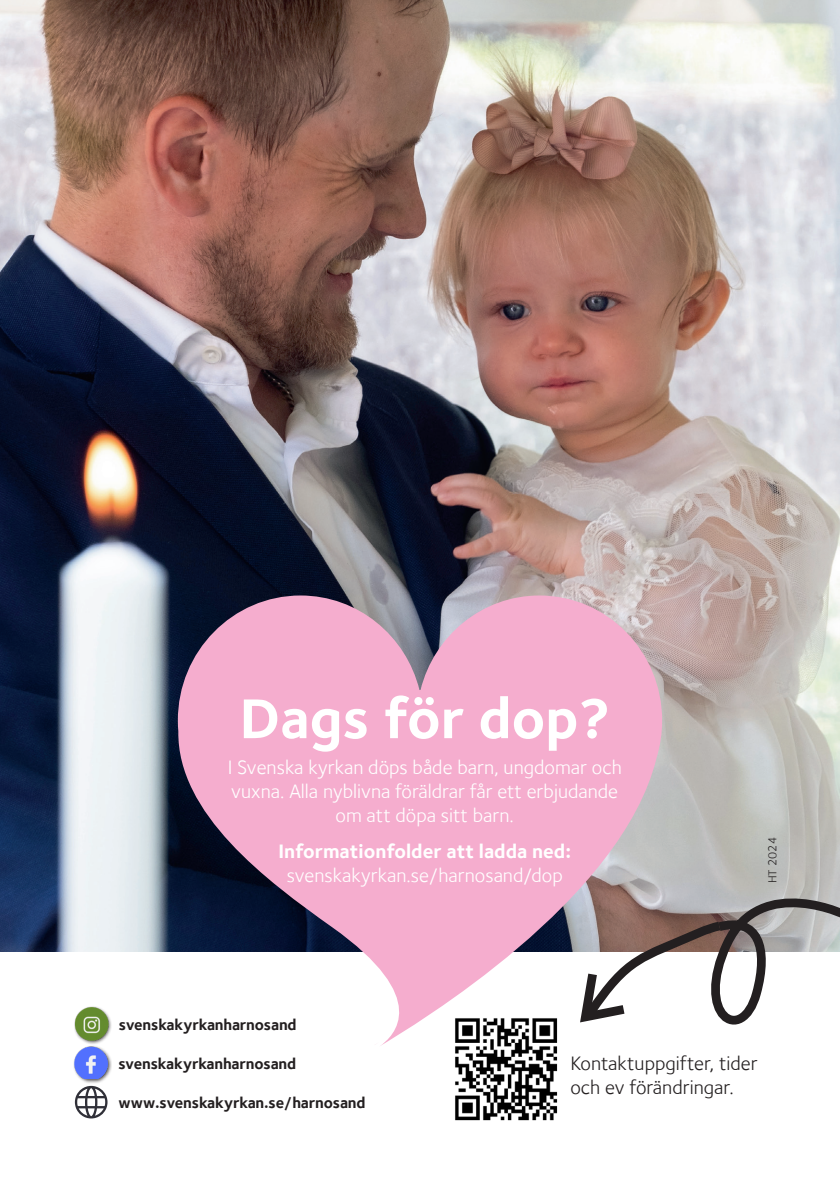
<style>
.page{position:relative;width:840px;height:1191px;background:#fff}
.page>*{position:absolute;margin:0;border:0;box-sizing:border-box;transform-origin:0 0}
.t1{font:700 58px "Foundry Sterling";color:#fff}
.t2{font:20px/24px "Foundry Sterling";color:#fff;text-align:center}
.t3{font:20px/24px "Foundry Sterling";color:#231f20}
.t4{font:15.8px "Foundry Sterling Bold OSF";letter-spacing:-.01em;color:#231f20}
.t5{font:12px "Foundry Sterling";letter-spacing:.01em;color:#231f20}
.s1{font-weight:700}
</style>
<div class="page">
<img style="left:0;top:0;width:839px;height:951px">
<img style="left:455px;top:1046px;width:103px;height:75px">
<svg style="left:661px;top:872px;width:178px;height:153px"></svg>
<div style="left:73px;top:1045px;width:39px;height:38px;background:#231f20;opacity:.75"></div>
<img style="left:73px;top:1045px;width:37px;height:34px">
<div style="left:74px;top:1005px;width:38px;height:39px;background:#231f20;opacity:.75"></div>
<img style="left:74px;top:1005px;width:36px;height:36px">
<svg style="left:75px;top:1085px;width:32px;height:33px"></svg>
<svg style="left:178px;top:595px;width:483px;height:451px;fill:#f5adce"></svg>
<svg style="left:374px;top:1042px;width:5px;height:3px"></svg>
<p class="t1" style="left:239px;top:684px;width:371px">Dags för dop?</p>
<p class="t2" style="left:227px;top:755px;width:395px">I Svenska kyrkan döps både barn, ungdomar och vuxna. Alla nyblivna föräldrar får ett erbjudande om att döpa sitt barn.</p>
<p class="t2" style="left:278px;top:839px;width:294px"><span class="s1">Informationfolder att ladda ned: </span>svenskakyrkan.se/harnosand/dop</p>
<p class="t5" style="left:765px;top:883px;width:48px;rotate:-90deg">HT 2024</p>
<p class="t4" style="left:119px;top:1015px;width:179px">svenskakyrkanharnosand</p>
<p class="t4" style="left:118px;top:1054px;width:179px">svenskakyrkanharnosand</p>
<p class="t4" style="left:118px;top:1093px;width:248px">www.svenskakyrkan.se/harnosand</p>
<p class="t3" style="left:570px;top:1050px;width:189px">Kontaktuppgifter, tider och ev förändringar.</p>
</div>
